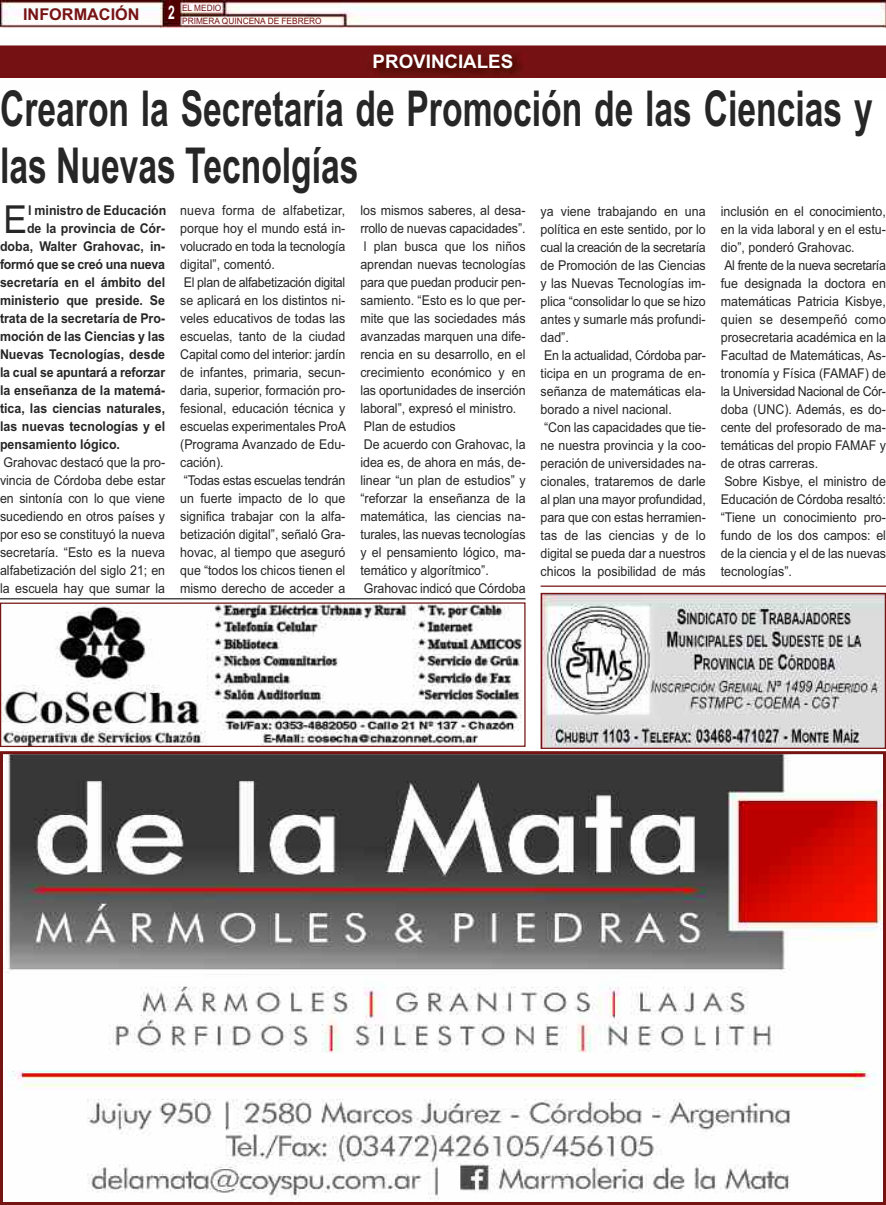
<style>
.page{position:relative;width:886px;height:1205px;background:#fff}
.page>*{position:absolute;margin:0;border:0;box-sizing:border-box;transform-origin:0 0}
.t1{font:700 49.5px/57px "Arial";color:#272627;scale:.68 1}
.t2{font:38.62px "Arial";color:#272627;scale:.92 1}
.t3{font:700 18.75px "Arial";color:#fff}
.t4{font:700 18.75px "Arial";color:#fff;scale:.65 1}
.t5{font:700 16.25px "Arial";color:#761313}
.t6{font:13.5px/18px "Arial";color:#272627;scale:.92 1}
.t7{font:700 13.5px "Arial";color:#272627;scale:.92 1}
.t8{font:700 13.5px "Arial";letter-spacing:-.02em;color:#272627;scale:.92 1}
.t9{font:8.75px/13.6px "Arial";color:#761313;scale:.95 1}
</style>
<div class="page">
<img style="left:0;top:0;width:886px;height:27px">
<img style="left:0;top:46px;width:886px;height:32px">
<img style="left:6px;top:755px;width:876px;height:444px">
<div style="left:0;top:751px;width:886px;height:454px;border:3px solid #761313"></div>
<hr style="left:0;top:598px;width:525px;height:1px;background:#272627">
<img style="left:2px;top:604px;width:520px;height:141px">
<div style="left:0;top:602px;width:525px;height:145px;border:1px solid #761313"></div>
<img style="left:542px;top:595px;width:342px;height:152px">
<div style="left:540px;top:593px;width:346px;height:156px;border:1px solid #761313"></div>
<hr style="left:540px;top:585px;width:346px;height:2px;background:#761313">
<p class="t5" style="left:23px;top:5px;width:118px">iNFOrMaCióN</p>
<p class="t9" style="left:182px;top:1px;width:149px">EL MEDIO<br>PRIMERA QUINCENA DE FEBRERO</p>
<h3 class="t4" style="left:168px;top:1px;width:12px">2</h3>
<h3 class="t3" style="left:373px;top:51px;width:142px">PrOViNCialES</h3>
<h1 class="t1" style="left:0;top:80px;width:1285px">Crearon la Secretaría de Promoción de las Ciencias y las Nuevas tecnolgías</h1>
<h2 class="t2" style="left:4px;top:197px;width:27px">E</h2>
<p class="t7" style="left:28px;top:202px;width:152px">l ministro de Educación</p>
<p class="t6" style="left:180px;top:201px;width:182px">nueva forma de alfabetizar, porque hoy el mundo está in&shy;volucrado en toda la tecnología digital”, comentó.<br>El plan de alfabetización digital se aplicará en los distintos ni&shy;veles educativos de todas las escuelas, tanto de la ciudad<br>Capital como del interior: jardín de infantes, primaria, secun&shy;daria, superior, formación pro&shy;fesional, educación técnica y escuelas experimentales ProA (Programa Avanzado de Edu&shy;cación).<br>“Todas estas escuelas tendrán un fuerte impacto de lo que significa trabajar con la alfa&shy;betización digital”, señaló Gra&shy;hovac, al tiempo que aseguró que “todos los chicos tienen el mismo derecho de acceder a</p>
<p class="t6" style="left:360px;top:201px;width:181px">los mismos saberes, al desa&shy;rrollo de nuevas capacidades”. l plan busca que los niños aprendan nuevas tecnologías para que puedan producir pen&shy;samiento. “Esto es lo que per&shy;mite que las sociedades más avanzadas marquen una dife&shy;rencia en su desarrollo, en el crecimiento económico y en las oportunidades de inserción laboral”, expresó el ministro.<br>Plan de estudios<br>De acuerdo con Grahovac, la idea es, de ahora en más, de&shy;linear “un plan de estudios” y “reforzar la enseñanza de la matemática, las ciencias na&shy;turales, las nuevas tecnologías y el pensamiento lógico, ma&shy;temático y algorítmico”.<br>Grahovac indicó que Córdoba</p>
<p class="t6" style="left:540px;top:203px;width:181px">ya viene trabajando en una política en este sentido, por lo cual la creación de la secretaría de Promoción de las Ciencias y las Nuevas Tecnologías im&shy;plica “consolidar lo que se hizo antes y sumarle más profundi&shy;dad”.<br>En la actualidad, Córdoba par&shy;ticipa en un programa de en&shy;señanza de matemáticas ela&shy;borado a nivel nacional.<br>“Con las capacidades que tie&shy;ne nuestra provincia y la coo&shy;peración de universidades na&shy;cionales, trataremos de darle al plan una mayor profundidad, para que con estas herramien&shy;tas de las ciencias y de lo digital se pueda dar a nuestros chicos la posibilidad de más</p>
<p class="t6" style="left:721px;top:203px;width:181px">inclusión en el conocimiento, en la vida laboral y en el estu&shy;dio”, ponderó Grahovac.<br>Al frente de la nueva secretaría fue designada la doctora en matemáticas Patricia Kisbye, quien se desempeñó como prosecretaria académica en la<br>Facultad de Matemáticas, As&shy;tronomía y Física (FAMAF) de la Universidad Nacional de Cór&shy;doba (UNC). Además, es do&shy;cente del profesorado de ma&shy;temáticas del propio FAMAF y de otras carreras.<br>Sobre Kisbye, el ministro de<br>Educación de Córdoba resaltó: “Tiene un conocimiento pro&shy;fundo de los dos campos: el de la ciencia y el de las nuevas tecnologías”.</p>
<p class="t7" style="left:27px;top:220px;width:152px">de la provincia de Cór-</p>
<p class="t7" style="left:0;top:238px;width:181px">doba, Walter Grahovac, in-</p>
<p class="t8" style="left:0;top:256px;width:181px">formó que se creó una nueva</p>
<p class="t7" style="left:0;top:274px;width:181px">secretaría en el ámbito del</p>
<p class="t7" style="left:0;top:292px;width:181px">ministerio que preside. Se</p>
<p class="t7" style="left:0;top:310px;width:181px">trata de la secretaría de Pro-</p>
<p class="t7" style="left:0;top:328px;width:181px">moción de las Ciencias y las</p>
<p class="t7" style="left:0;top:346px;width:181px">Nuevas tecnologías, desde</p>
<p class="t7" style="left:0;top:364px;width:181px">la cual se apuntará a reforzar</p>
<p class="t7" style="left:0;top:382px;width:181px">la enseñanza de la matemá-</p>
<p class="t7" style="left:0;top:400px;width:181px">tica, las ciencias naturales,</p>
<p class="t7" style="left:0;top:418px;width:181px">las nuevas tecnologías y el</p>
<p class="t7" style="left:0;top:436px;width:132px">pensamiento lógico.</p>
<p class="t6" style="left:0;top:453px;width:181px;text-align:justify">Grahovac destacó que la pro&shy;vincia de Córdoba debe estar en sintonía con lo que viene sucediendo en otros países y por eso se constituyó la nueva secretaría. “Esto es la nueva alfabetización del siglo 21; en la escuela hay que sumar la</p>
</div>
